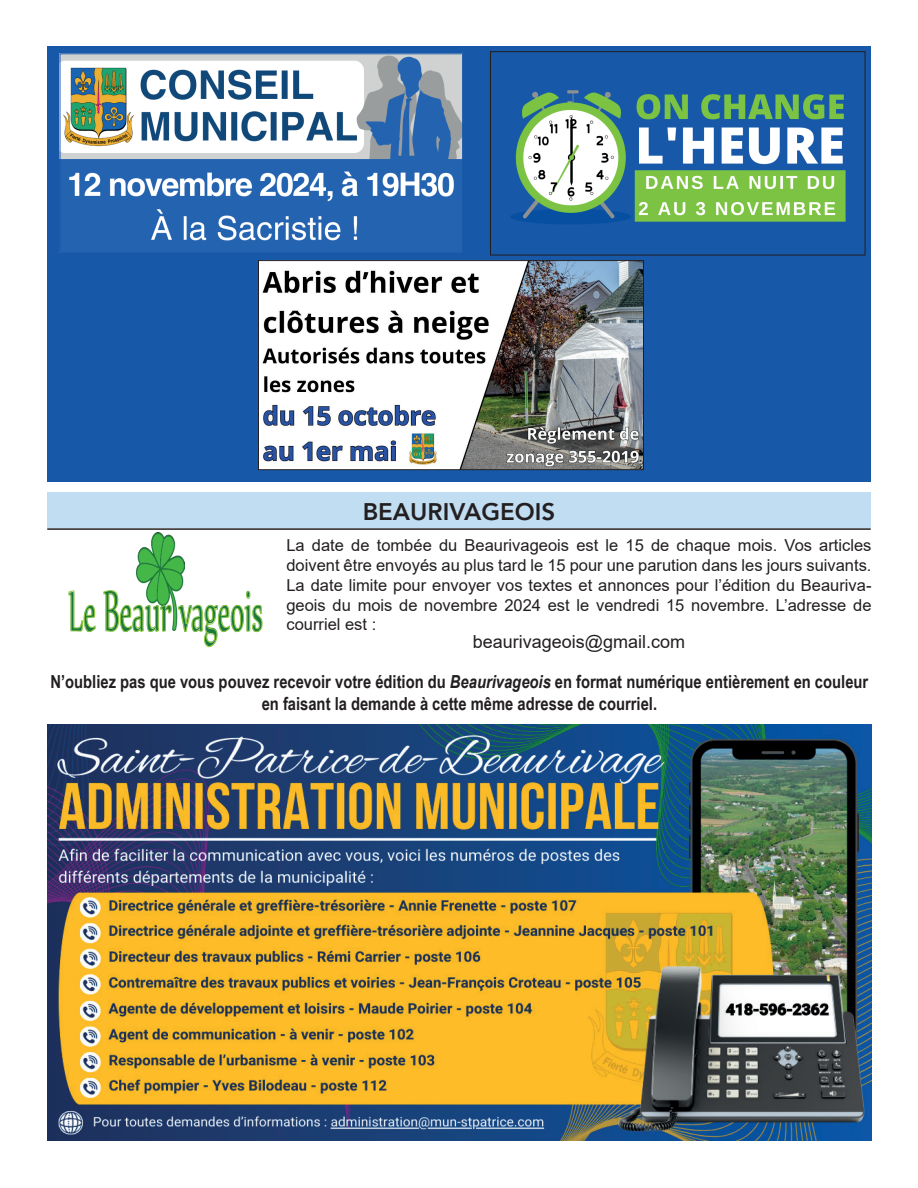
<style>
.page{position:relative;width:918px;height:1188px;background:#fff}
.page>*{position:absolute;margin:0;border:0;box-sizing:border-box;transform-origin:0 0}
.t1{font:69.3px "Nyala";color:#1c793d;scale:.46 1}
.t2{font:800 24px "Avenir LT";color:#231f20}
.t3{font:700 18px/21.6px "Arial Narrow";color:#231f20;text-align:center}
.t4{font:18px "Arial";color:#231f20}
.t5{font:16.5px/19.8px "Arial";color:#231f20;text-align:justify}
.s1{font-style:italic}
</style>
<div class="page">
<div style="left:47px;top:46px;width:824px;height:436px;background:#1758a8"></div>
<img style="left:152px;top:533px;width:32px;height:98px">
<svg style="left:69px;top:591px;width:27px;height:41px"></svg>
<svg style="left:104px;top:537px;width:68px;height:95px"></svg>
<svg style="left:178px;top:591px;width:84px;height:57px"></svg>
<div style="left:47px;top:492px;width:824px;height:36px;background:#c1ddf2"></div>
<hr style="left:47px;top:528px;width:824px;height:2px;background:#231f20">
<img style="left:47px;top:725px;width:825px;height:416px">
<img style="left:510px;top:90px;width:336px;height:134px">
<div style="left:490px;top:51px;width:375px;height:204px;border:1px solid #231f20"></div>
<img style="left:62px;top:55px;width:399px;height:196px">
<div style="left:60px;top:53px;width:403px;height:200px;border:1px solid #1758a8"></div>
<img style="left:260px;top:262px;width:382px;height:206px">
<div style="left:258px;top:260px;width:386px;height:210px;border:1px solid #231f20"></div>
<h2 class="t2" style="left:363px;top:497px;width:194px">BEAURIVAGEOIS</h2>
<p class="t5" style="left:286px;top:535px;width:587px">La date de tombée du Beaurivageois est le 15 de chaque mois. Vos articles doivent être envoyés au plus tard le 15 pour une parution dans les jours suivants.<br>La date limite pour envoyer vos textes et annonces pour l’édition du Beauriva&shy;geois du mois de novembre 2024 est le vendredi 15 novembre. L’adresse de courriel est :</p>
<p class="t4" style="left:473px;top:630px;width:214px">beaurivageois@gmail.com</p>
<p class="t3" style="left:51px;top:670px;width:819px">N’oubliez pas que vous pouvez recevoir votre édition du <span class="s1">Beaurivageois</span> en format numérique entièrement en couleur en faisant la demande à cette même adresse de courriel.</p>
<h1 class="t1" style="left:69px;top:569px;width:424px">Le Beaur vageois</h1>
</div>
